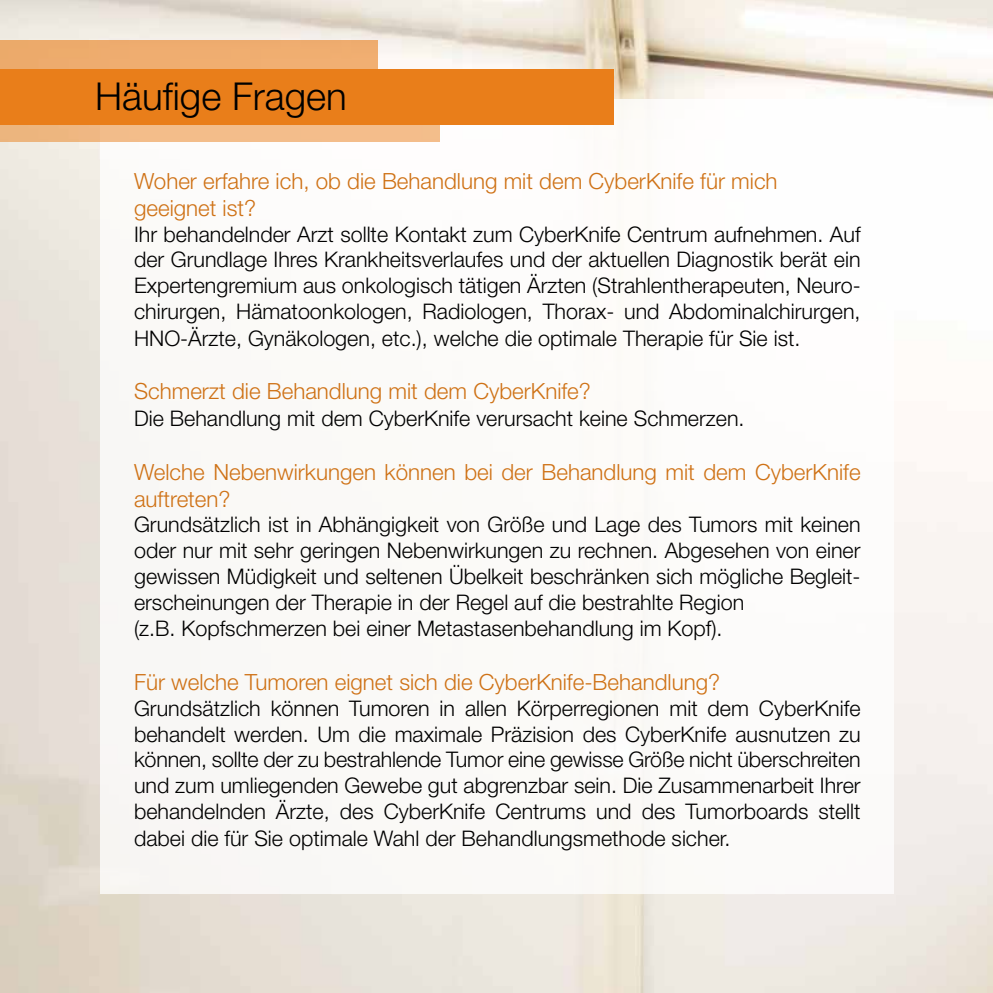
<style>
.page{position:relative;width:993px;height:993px;background:#fff}
.page>*{position:absolute;margin:0;border:0;box-sizing:border-box;transform-origin:0 0}
.t1{font:300 38.5px "Helvetica Neue LT Std";color:#000}
.t2{font:300 22.4px/26.8px "Helvetica Neue LT Std";color:#cf7216}
.t3{font:300 21.53px/26.1px "Helvetica Neue LT Std";color:#000;text-align:justify}
</style>
<div class="page">
<img style="left:0;top:0;width:992px;height:992px">
<div style="left:100px;top:99px;width:793px;height:794px;background:#fbfaf8"></div>
<div style="left:0;top:69px;width:613px;height:56px;background:#e97e1a"></div>
<div style="left:0;top:41px;width:377px;height:28px;background:#efad70"></div>
<svg style="left:0;top:125px;width:439px;height:16px;background:#f1bb88"></svg>
<h1 class="t1" style="left:95px;top:73px;width:253px">Häufige Fragen</h1>
<p class="t2" style="left:134px;top:167px;width:644px">Woher erfahre ich, ob die Behandlung mit dem CyberKnife für mich geeignet ist?</p>
<p class="t3" style="left:134px;top:220px;width:727px">Ihr behandelnder Arzt sollte Kontakt zum CyberKnife Centrum aufnehmen. Auf der Grundlage Ihres Krankheitsverlaufes und der aktuellen Diagnostik berät ein Expertengremium aus onkologisch tätigen Ärzten (Strahlentherapeuten, Neuro&shy;chirurgen, Hämatoonkologen, Radiologen, Thorax- und Abdominalchirurgen, HNO-Ärzte, Gynäkologen, etc.), welche die optimale Therapie für Sie ist.</p>
<p class="t2" style="left:134px;top:377px;width:458px">Schmerzt die Behandlung mit dem CyberKnife?</p>
<p class="t3" style="left:134px;top:405px;width:611px">Die Behandlung mit dem CyberKnife verursacht keine Schmerzen.</p>
<p class="t2" style="left:134px;top:458px;width:727px">Welche Nebenwirkungen können bei der Behandlung mit dem CyberKnife auftreten?</p>
<p class="t3" style="left:134px;top:511px;width:728px;text-align:left">Grundsätzlich ist in Abhängigkeit von Größe und Lage des Tumors mit keinen oder nur mit sehr geringen Nebenwirkungen zu rechnen. Abgesehen von einer gewissen Müdigkeit und seltenen Übelkeit beschränken sich mögliche Begleit&shy;erscheinungen der Therapie in der Regel auf die bestrahlte Region<br>(z.B. Kopfschmerzen bei einer Metastasenbehandlung im Kopf).</p>
<p class="t2" style="left:134px;top:667px;width:587px">Für welche Tumoren eignet sich die CyberKnife-Behandlung?</p>
<p class="t3" style="left:134px;top:694px;width:727px">Grundsätzlich können Tumoren in allen Körperregionen mit dem CyberKnife behandelt werden. Um die maximale Präzision des CyberKnife ausnutzen zu können, sollte der zu bestrahlende Tumor eine gewisse Größe nicht überschreiten und zum umliegenden Gewebe gut abgrenzbar sein. Die Zusammenarbeit Ihrer behandelnden Ärzte, des CyberKnife Centrums und des Tumorboards stellt dabei die für Sie optimale Wahl der Behandlungsmethode sicher.</p>
</div>
